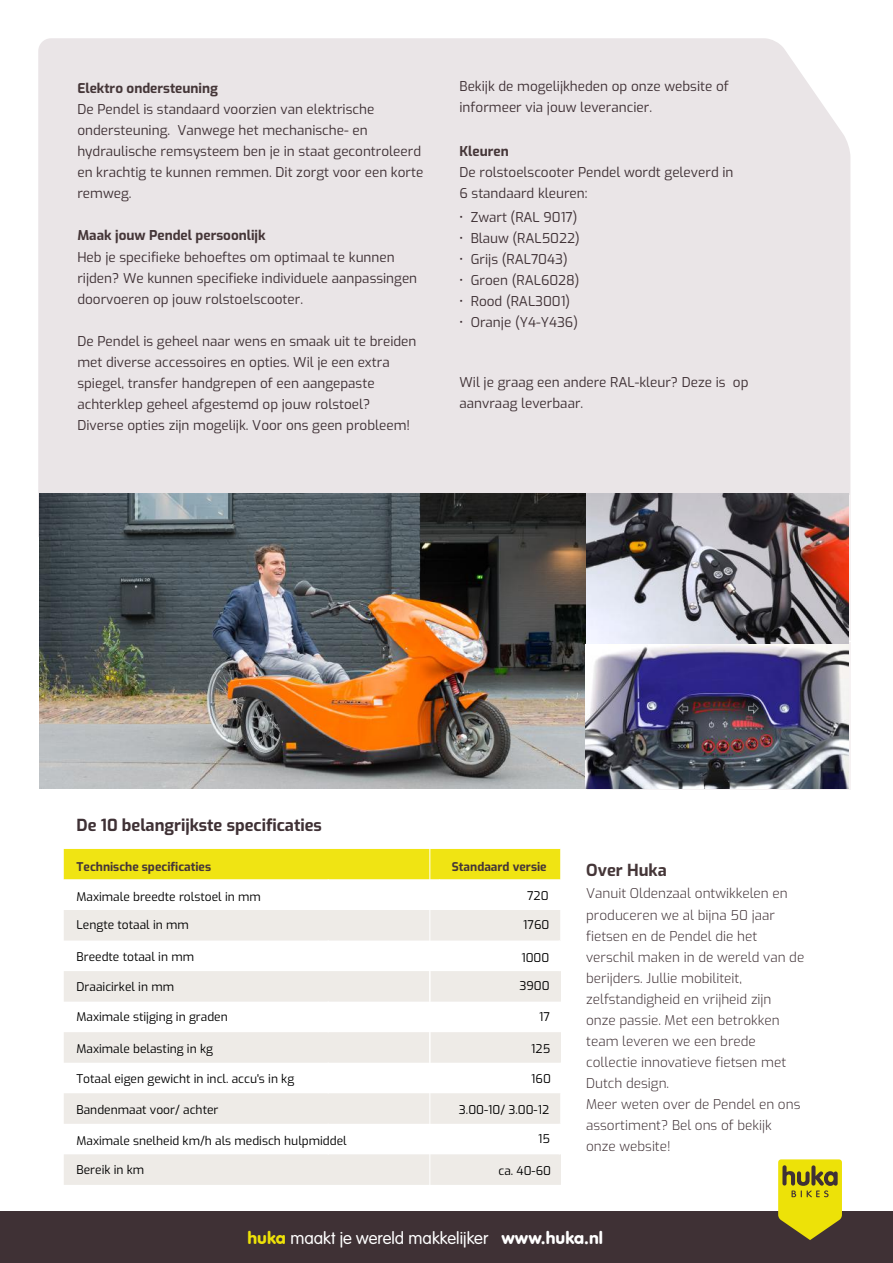
<style>
.page{position:relative;width:893px;height:1263px;background:#fff}
.page>*{position:absolute;margin:0;border:0;box-sizing:border-box;transform-origin:0 0}
.t1{font:300 18px "VAG Rundschrift D";color:#fff}
.t2{font:700 16.5px "Exo";color:#3f3135}
.t3{font:700 16.5px "Exo";color:#453638}
.t4{font:13.5px/21px "Exo";color:#3f3135}
.t5{font:300 13.5px/21px "Exo";color:#3f3135}
.t6{font:700 13.5px "Exo";color:#453638}
.t7{font:12px "Exo";color:#000}
.t8{font:700 12px "Exo";color:#453638}
.t9{font:12px "Exo";color:#000}
.s1{font-style:inherit}
.s2{font-weight:400;color:#ede208}
.s3{font-weight:400}
</style>
<div class="page">
<div style="left:0;top:1212px;width:893px;height:51px;background:#3f3135"></div>
<svg style="left:778px;top:1159px;width:64px;height:81px;background:#c0b415"></svg>
<div style="left:38px;top:38px;width:812px;height:499px;background:#eae5e7"></div>
<img style="left:39px;top:493px;width:810px;height:295px">
<div style="left:64px;top:849px;width:496px;height:30px;background:#f0e413"></div>
<svg style="left:64px;top:910px;width:497px;height:275px;fill:#eeebe7"></svg>
<hr style="left:560px;top:910px;width:2px;height:30px;background:#fff">
<hr style="left:328px;top:940px;width:1px;height:31px;background:#fff">
<hr style="left:559px;top:940px;width:1px;height:31px;background:#fff">
<hr style="left:328px;top:1002px;width:1px;height:30px;background:#fff">
<hr style="left:328px;top:1063px;width:1px;height:30px;background:#fff">
<hr style="left:560px;top:1063px;width:2px;height:30px;background:#fff">
<hr style="left:560px;top:1093px;width:2px;height:31px;background:#fff">
<hr style="left:328px;top:1124px;width:1px;height:30px;background:#fff">
<hr style="left:559px;top:1124px;width:1px;height:30px;background:#fff">
<svg style="left:428px;top:848px;width:4px;height:337px"></svg>
<p class="t6" style="left:77px;top:78px;width:142px">Elektro ondersteuning</p>
<p class="t4" style="left:77px;top:98px;width:347px">De Pendel is standaard voorzien van elektrische ondersteuning. Vanwege het mechanische- en hydraulische remsysteem ben je in staat gecontroleerd en krachtig te kunnen remmen. Dit zorgt voor een korte remweg.</p>
<p class="t6" style="left:77px;top:225px;width:190px">Maak jouw Pendel persoonlijk</p>
<p class="t4" style="left:77px;top:245px;width:341px">Heb je specifieke behoeftes om optimaal te kunnen rijden? We kunnen specifieke individuele aanpassingen doorvoeren op jouw rolstoelscooter.</p>
<p class="t4" style="left:77px;top:330px;width:341px">De Pendel is geheel naar wens en smaak uit te breiden met diverse accessoires en opties. Wil je een extra spiegel, transfer handgrepen of een aangepaste achterklep geheel afgestemd op jouw rolstoel?<br>Diverse opties zijn mogelijk. Voor ons geen probleem!</p>
<p class="t4" style="left:459px;top:75px;width:271px">Bekijk de mogelijkheden op onze website of informeer via jouw leverancier.</p>
<p class="t6" style="left:459px;top:140px;width:51px">Kleuren</p>
<p class="t4" style="left:459px;top:161px;width:275px;line-height:21.5px">De rolstoelscooter Pendel wordt geleverd in<br>6 standaard kleuren:</p>
<p class="t4" style="left:459px;top:206px;width:120px">• Zwart (RAL 9017)</p>
<p class="t4" style="left:459px;top:227px;width:122px">• Blauw (RAL5022)</p>
<p class="t4" style="left:459px;top:248px;width:110px">• Grijs (RAL7043)</p>
<p class="t4" style="left:459px;top:269px;width:122px">• Groen (RAL6028)</p>
<p class="t4" style="left:459px;top:290px;width:113px">• Rood (RAL3001)</p>
<p class="t4" style="left:459px;top:311px;width:120px">• Oranje (Y4-Y436)</p>
<p class="t4" style="left:459px;top:371px;width:290px">Wil je graag een andere RAL-kleur? Deze is op aanvraag leverbaar.</p>
<p class="t2" style="left:77px;top:813px;width:247px">De <span class="s1">10</span> belangrijkste specificaties</p>
<p class="t8" style="left:77px;top:858px;width:136px">Technische specificaties</p>
<p class="t7" style="left:77px;top:888px;width:186px">Maximale breedte rolstoel in mm</p>
<p class="t9" style="left:527px;top:887px;width:23px">72<span class="s1">0</span></p>
<p class="t7" style="left:77px;top:916px;width:114px">Lengte totaal in mm</p>
<p class="t7" style="left:523px;top:916px;width:28px">1760</p>
<p class="t7" style="left:77px;top:948px;width:119px">Breedte totaal in mm</p>
<p class="t7" style="left:521px;top:949px;width:29px">1000</p>
<p class="t7" style="left:77px;top:978px;width:99px">Draaicirkel in mm</p>
<p class="t7" style="left:519px;top:977px;width:32px">3900</p>
<p class="t7" style="left:77px;top:1007px;width:153px">Maximale stijging in graden</p>
<p class="t7" style="left:539px;top:1007px;width:12px">17</p>
<p class="t7" style="left:77px;top:1039px;width:138px">Maximale belasting in kg</p>
<p class="t7" style="left:531px;top:1039px;width:21px">125</p>
<p class="t7" style="left:77px;top:1070px;width:219px">Totaal eigen gewicht in incl. accu's in kg</p>
<p class="t7" style="left:531px;top:1070px;width:21px">160</p>
<p class="t7" style="left:77px;top:1101px;width:143px">Bande<span class="s1">n</span>maat voor/ achter</p>
<p class="t7" style="left:459px;top:1100px;width:92px">3.00-10/ 3.00-12</p>
<p class="t7" style="left:77px;top:1131px;width:272px">Maximale snelheid km/h als medisch hulpmiddel</p>
<p class="t7" style="left:538px;top:1130px;width:13px">15</p>
<p class="t7" style="left:77px;top:1161px;width:69px">Bereik <span class="s1">in km</span></p>
<p class="t7" style="left:499px;top:1161px;width:54px">ca. 40-60</p>
<p class="t8" style="left:452px;top:857px;width:96px"><span class="s1">S</span>tandaard versie</p>
<p class="t3" style="left:586px;top:857px;width:82px">Over Huka</p>
<p class="t5" style="left:586px;top:882px;width:220px">Vanuit Oldenzaal ontwikkelen en produceren we al bijna 50 jaar fietsen en de Pendel die het verschil maken in de wereld van de berijders. Jullie mobiliteit, zelfstandigheid en vrijheid zijn onze passie. Met een betrokken team leveren we een brede collectie innovatieve fietsen met<br>Dutch design.<br>Meer weten over de Pendel en ons assortiment? Bel ons of bekijk onze website!</p>
<h1 class="t1" style="left:247px;top:1228px;width:357px"><span class="s2">huka</span> maakt je wereld makkelijker <span class="s3">www.huka.nl</span></h1>
</div>
